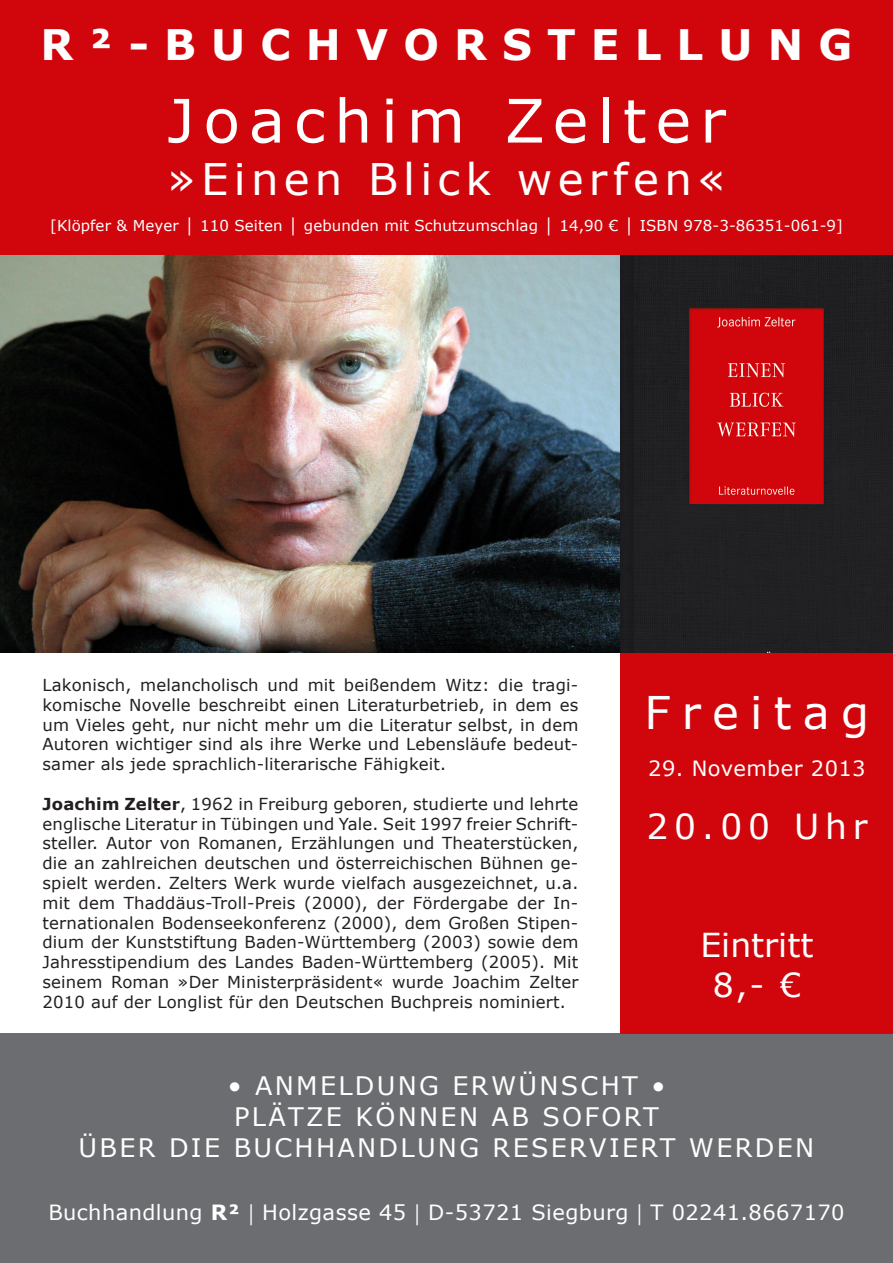
<style>
.page{position:relative;width:893px;height:1263px;background:#fff}
.page>*{position:absolute;margin:0;border:0;box-sizing:border-box;transform-origin:0 0}
.t1{font:60px "Verdana";letter-spacing:.15em;color:#fff}
.t2{font:45px "Verdana";letter-spacing:.25em;color:#fff}
.t3{font:43.5px "Verdana";letter-spacing:.12em;color:#fff}
.t4{font:700 42px "Verdana";letter-spacing:.36em;color:#fff}
.t5{font:34.5px "Verdana";letter-spacing:.17em;color:#fff}
.t6{font:33px "Verdana";color:#fff}
.t7{font:25.5px "Verdana";letter-spacing:.09em;color:#fff}
.t8{font:21px "Verdana";letter-spacing:.02em;color:#fff}
.t9{font:16.5px/19.8px "Verdana";letter-spacing:.01em;color:#231f20;text-align:justify}
.t10{font:15px "Verdana";letter-spacing:.005em;color:#fff}
.s1{font-weight:700}
.s2{font-family:"Minion Pro"}
</style>
<div class="page">
<div style="left:0;top:0;width:893px;height:255px;background:#d1060c"></div>
<div style="left:0;top:1033px;width:893px;height:230px;background:#6c6d70"></div>
<img style="left:0;top:255px;width:893px;height:398px">
<div style="left:621px;top:653px;width:272px;height:380px;background:#d1060c"></div>
<p class="t4" style="left:41px;top:15px;width:813px">R²-BUCHVORSTELLUNG</p>
<p class="t1" style="left:167px;top:79px;width:560px">Joachim Zelter</p>
<p class="t3" style="left:168px;top:149px;width:559px">»Einen Blick werfen«</p>
<p class="t10" style="left:50px;top:215px;width:794px">[Klöpfer &amp; Meyer │ 110 Seiten │ gebunden mit Schutzumschlag │ 14,90 € │ ISBN 978-3-86351-061-9]</p>
<p class="t9" style="left:43px;top:675px;width:537px">Lakonisch, melancholisch und mit beißendem Witz: die tragi&shy;komische Novelle beschreibt einen Literaturbetrieb, in dem es um Vieles geht, nur nicht mehr um die Literatur selbst, in dem Autoren wichtiger sind als ihre Werke und Lebensläufe bedeut&shy;samer als jede sprachlich-literarische Fähigkeit.</p>
<p class="t9" style="left:43px;top:794px;width:537px"><span class="s1">Joachim Zelter</span>, 1962 in Freiburg geboren, studierte und lehrte englische Literatur in Tübingen und Yale. Seit 1997 freier Schrift&shy;steller. Autor von Romanen, Erzählungen und Theaterstücken, die an zahlreichen deutschen und österreichischen Bühnen ge&shy;spielt werden. Zelters Werk wurde vielfach ausgezeichnet, u.a. mit dem Thaddäus-Troll-Preis (2000), der Fördergabe der In&shy;ternationalen Bodenseekonferenz (2000), dem Großen Stipen&shy;dium der Kunststiftung Baden-Württemberg (2003) sowie dem Jahresstipendium des Landes Baden-Württemberg (2005). Mit seinem Roman »Der Ministerpräsident« wurde Joachim Zelter 2010 auf der Longlist für den Deutschen Buchpreis nominiert.</p>
<p class="t2" style="left:645px;top:681px;width:226px">Freitag</p>
<p class="t8" style="left:648px;top:753px;width:219px">29. November 2013</p>
<p class="t5" style="left:646px;top:802px;width:223px">20.00 Uhr</p>
<p class="t6" style="left:700px;top:923px;width:114px">Eintritt</p>
<p class="t6" style="left:713px;top:962px;width:90px">8,- €</p>
<p class="t7" style="left:228px;top:1068px;width:439px">• ANMELDUNG ERWÜNSCHT •</p>
<p class="t7" style="left:234px;top:1099px;width:426px">PLÄTZE KÖNNEN AB SOFORT</p>
<p class="t7" style="left:79px;top:1130px;width:737px">ÜBER DIE BUCHHANDLUNG RESERVIERT WERDEN</p>
<p class="t8" style="left:48px;top:1197px;width:798px">Buchhandlung <span class="s1">R²</span> <span class="s2">|</span> Holzgasse 45 <span class="s2">|</span> D-53721 Siegburg <span class="s2">|</span> T 02241.8667170</p>
</div>
